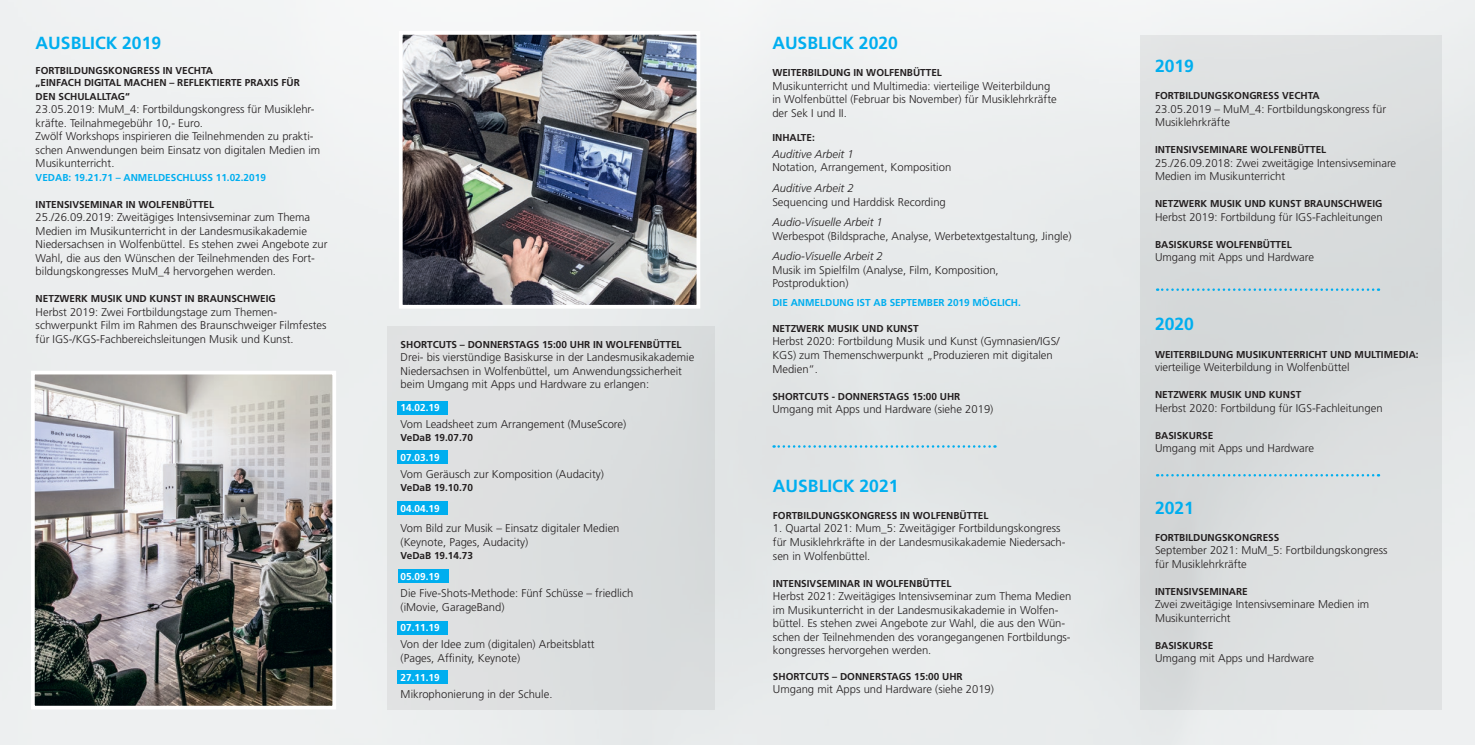
<style>
.page{position:relative;width:1475px;height:745px;background:#fff}
.page>*{position:absolute;margin:0;border:0;box-sizing:border-box;transform-origin:0 0}
.t1{font:700 17.5px "Frutiger";color:#00aeef}
.t2{font:300 11.25px/13.5px "Frutiger";color:#231f20}
.t3{font:italic 300 11.25px "Frutiger";color:#231f20}
.t4{font:700 10px/12px "Frutiger";color:#231f20}
.t5{font:700 10px "Frutiger";color:#00aeef}
.t6{font:700 10px "Frutiger";color:#fff}
</style>
<div class="page">
<img style="left:0;top:0;width:1474px;height:744px">
<svg style="left:773px;top:445px;width:222px;height:2px"></svg>
<img style="left:404px;top:36px;width:291px;height:267px">
<div style="left:399px;top:31px;width:301px;height:277px;border:4px solid #fff"></div>
<div style="left:387px;top:326px;width:328px;height:383px;background:#dcdfe0"></div>
<div style="left:397px;top:400px;width:51px;height:14px;background:#00aeef"></div>
<div style="left:397px;top:450px;width:51px;height:13px;background:#00aeef"></div>
<div style="left:397px;top:501px;width:51px;height:13px;background:#00aeef"></div>
<div style="left:397px;top:620px;width:51px;height:14px;background:#00aeef"></div>
<div style="left:398px;top:569px;width:50px;height:13px;background:#00aeef"></div>
<div style="left:397px;top:669px;width:51px;height:13px;background:#00aeef"></div>
<div style="left:1139px;top:35px;width:301px;height:674px;background:#daddde"></div>
<svg style="left:1156px;top:288px;width:222px;height:3px"></svg>
<svg style="left:1156px;top:474px;width:222px;height:2px"></svg>
<img style="left:36px;top:375px;width:295px;height:329px">
<div style="left:31px;top:370px;width:305px;height:339px;border:4px solid #fff"></div>
<h1 class="t1" style="left:36px;top:32px;width:127px">AUSBLICK 2019</h1>
<p class="t4" style="left:36px;top:64px;width:266px">FORTBILDUNGSKONGRESS IN VECHTA<br>„EINFACH DIGITAL MACHEN – REFLEKTIERTE PRAXIS FÜR</p>
<p class="t4" style="left:36px;top:90px;width:96px">DEN SCHULALLTAG“</p>
<p class="t2" style="left:36px;top:102px;width:286px">23.05.2019: MuM_4: Fortbildungskongress für Musiklehr&shy;kräfte. Teilnahmegebühr 10,- Euro.<br>Zwölf Workshops inspirieren die Teilnehmenden zu prakti&shy;schen Anwendungen beim Einsatz von digitalen Medien im Musikunterricht.</p>
<p class="t5" style="left:36px;top:171px;width:232px">VEDAB: 19.21.71 – ANMELDESCHLUSS 11.02.2019</p>
<p class="t4" style="left:36px;top:198px;width:180px">INTENSIVSEMINAR IN WOLFENBÜTTEL</p>
<p class="t2" style="left:36px;top:210px;width:293px">25./26.09.2019: Zweitägiges Intensivseminar zum Thema Medien im Musikunterricht in der Landesmusikakademie Niedersachsen in Wolfenbüttel. Es stehen zwei Angebote zur Wahl, die aus den Wünschen der Teilnehmenden des Fort&shy;bildungskongresses MuM_4 hervorgehen werden.</p>
<p class="t4" style="left:36px;top:292px;width:242px">NETZWERK MUSIK UND KUNST IN BRAUNSCHWEIG</p>
<p class="t2" style="left:36px;top:305px;width:292px">Herbst 2019: Zwei Fortbildungstage zum Themen&shy;schwerpunkt Film im Rahmen des Braunschweiger Filmfestes für IGS-/KGS-Fachbereichsleitungen Musik und Kunst.</p>
<p class="t4" style="left:400px;top:338px;width:282px">SHORTCUTS – DONNERSTAGS 15:00 UHR IN WOLFENBÜTTEL</p>
<p class="t2" style="left:400px;top:350px;width:295px">Drei- bis vierstündige Basiskurse in der Landesmusikakademie<br>Niedersachsen in Wolfenbüttel, um Anwendungssicherheit beim Umgang mit Apps und Hardware zu erlangen:</p>
<p class="t6" style="left:400px;top:401px;width:40px">14.02.19</p>
<p class="t2" style="left:400px;top:417px;width:227px">Vom Leadsheet zum Arrangement (MuseScore)</p>
<p class="t4" style="left:400px;top:431px;width:74px">VeDaB 19.07.70</p>
<p class="t6" style="left:400px;top:451px;width:40px">07.03.19</p>
<p class="t2" style="left:400px;top:466px;width:205px">Vom Geräusch zur Komposition (Audacity)</p>
<p class="t4" style="left:400px;top:481px;width:74px">VeDaB 19.10.70</p>
<p class="t6" style="left:400px;top:502px;width:40px">04.04.19</p>
<p class="t2" style="left:400px;top:521px;width:220px">Vom Bild zur Musik – Einsatz digitaler Medien (Keynote, Pages, Audacity)</p>
<p class="t4" style="left:400px;top:549px;width:74px">VeDaB 19.14.73</p>
<p class="t6" style="left:400px;top:570px;width:40px">05.09.19</p>
<p class="t2" style="left:400px;top:586px;width:234px">Die Five-Shots-Methode: Fünf Schüsse – friedlich (iMovie, GarageBand)</p>
<p class="t6" style="left:400px;top:621px;width:40px">07.11.19</p>
<p class="t2" style="left:400px;top:637px;width:195px">Von der Idee zum (digitalen) Arbeitsblatt (Pages, Affinity, Keynote)</p>
<p class="t6" style="left:400px;top:671px;width:40px">27.11.19</p>
<p class="t2" style="left:400px;top:686px;width:153px">Mikrophonierung in der Schule.</p>
<h1 class="t1" style="left:772px;top:33px;width:127px">AUSBLICK 2020</h1>
<p class="t4" style="left:772px;top:66px;width:171px">WEITERBILDUNG IN WOLFENBÜTTEL</p>
<p class="t2" style="left:772px;top:79px;width:286px">Musikunterricht und Multimedia: vierteilige Weiterbildung in Wolfenbüttel (Februar bis November) für Musiklehrkräfte der Sek I und II.</p>
<p class="t4" style="left:772px;top:131px;width:44px">INHALTE:</p>
<p class="t3" style="left:772px;top:147px;width:83px">Auditive Arbeit 1</p>
<p class="t2" style="left:772px;top:161px;width:180px">Notation, Arrangement, Komposition</p>
<p class="t3" style="left:772px;top:181px;width:83px">Auditive Arbeit 2</p>
<p class="t2" style="left:772px;top:195px;width:175px">Sequencing und Harddisk Recording</p>
<p class="t3" style="left:772px;top:216px;width:112px">Audio-Visuelle Arbeit 1</p>
<p class="t2" style="left:772px;top:229px;width:301px">Werbespot (Bildsprache, Analyse, Werbetextgestaltung, Jingle)</p>
<p class="t3" style="left:772px;top:250px;width:112px">Audio-Visuelle Arbeit 2</p>
<p class="t2" style="left:772px;top:263px;width:228px">Musik im Spielfilm (Analyse, Film, Komposition,<br>Postproduktion)</p>
<p class="t5" style="left:772px;top:297px;width:250px">DIE ANMELDUNG IST AB SEPTEMBER 2019 MÖGLICH.</p>
<p class="t4" style="left:772px;top:322px;width:148px">NETZWERK MUSIK UND KUNST</p>
<p class="t2" style="left:772px;top:334px;width:288px">Herbst 2020: Fortbildung Musik und Kunst (Gymnasien/IGS/<br>KGS) zum Themenschwerpunkt „Produzieren mit digitalen<br>Medien“.</p>
<p class="t4" style="left:772px;top:390px;width:189px">SHORTCUTS - DONNERSTAGS 15:00 UHR</p>
<p class="t2" style="left:772px;top:402px;width:222px">Umgang mit Apps und Hardware (siehe 2019)</p>
<h1 class="t1" style="left:772px;top:475px;width:127px">AUSBLICK 2021</h1>
<p class="t4" style="left:772px;top:509px;width:217px">FORTBILDUNGSKONGRESS IN WOLFENBÜTTEL</p>
<p class="t2" style="left:772px;top:521px;width:294px">1. Quartal 2021: Mum_5: Zweitägiger Fortbildungskongress für Musiklehrkräfte in der Landesmusikakademie Niedersach&shy;sen in Wolfenbüttel.</p>
<p class="t4" style="left:772px;top:576px;width:180px">INTENSIVSEMINAR IN WOLFENBÜTTEL</p>
<p class="t2" style="left:772px;top:589px;width:300px">Herbst 2021: Zweitägiges Intensivseminar zum Thema Medien im Musikunterricht in der Landesmusikakademie in Wolfen&shy;büttel. Es stehen zwei Angebote zur Wahl, die aus den Wün&shy;schen der Teilnehmenden des vorangegangenen Fortbildungs&shy;kongresses hervorgehen werden.</p>
<p class="t4" style="left:772px;top:669px;width:191px">SHORTCUTS – DONNERSTAGS 15:00 UHR</p>
<p class="t2" style="left:772px;top:682px;width:222px">Umgang mit Apps und Hardware (siehe 2019)</p>
<h1 class="t1" style="left:1154px;top:56px;width:40px">2019</h1>
<p class="t4" style="left:1154px;top:90px;width:166px">FORTBILDUNGSKONGRESS VECHTA</p>
<p class="t2" style="left:1154px;top:102px;width:233px">23.05.2019 – MuM_4: Fortbildungskongress für<br>Musiklehrkräfte</p>
<p class="t4" style="left:1154px;top:144px;width:173px">INTENSIVSEMINARE WOLFENBÜTTEL</p>
<p class="t2" style="left:1154px;top:156px;width:243px">25./26.09.2018: Zwei zweitägige Intensivseminare<br>Medien im Musikunterricht</p>
<p class="t4" style="left:1154px;top:198px;width:229px">NETZWERK MUSIK UND KUNST BRAUNSCHWEIG</p>
<p class="t2" style="left:1154px;top:210px;width:229px">Herbst 2019: Fortbildung für IGS-Fachleitungen</p>
<p class="t4" style="left:1154px;top:238px;width:138px">BASISKURSE WOLFENBÜTTEL</p>
<p class="t2" style="left:1154px;top:250px;width:161px">Umgang mit Apps und Hardware</p>
<h1 class="t1" style="left:1154px;top:314px;width:40px">2020</h1>
<p class="t4" style="left:1154px;top:348px;width:265px">WEITERBILDUNG MUSIKUNTERRICHT UND MULTIMEDIA:</p>
<p class="t2" style="left:1154px;top:360px;width:196px">vierteilige Weiterbildung in Wolfenbüttel</p>
<p class="t4" style="left:1154px;top:388px;width:148px">NETZWERK MUSIK UND KUNST</p>
<p class="t2" style="left:1154px;top:400px;width:229px">Herbst 2020: Fortbildung für IGS-Fachleitungen</p>
<p class="t4" style="left:1154px;top:429px;width:60px">BASISKURSE</p>
<p class="t2" style="left:1154px;top:441px;width:161px">Umgang mit Apps und Hardware</p>
<h1 class="t1" style="left:1154px;top:497px;width:40px">2021</h1>
<p class="t4" style="left:1154px;top:531px;width:126px">FORTBILDUNGSKONGRESS</p>
<p class="t2" style="left:1154px;top:543px;width:234px">September 2021: MuM_5: Fortbildungskongress für Musiklehrkräfte</p>
<p class="t4" style="left:1154px;top:585px;width:94px">INTENSIVSEMINARE</p>
<p class="t2" style="left:1154px;top:597px;width:216px">Zwei zweitägige Intensivseminare Medien im<br>Musikunterricht</p>
<p class="t4" style="left:1154px;top:639px;width:60px">BASISKURSE</p>
<p class="t2" style="left:1154px;top:651px;width:161px">Umgang mit Apps und Hardware</p>
</div>
